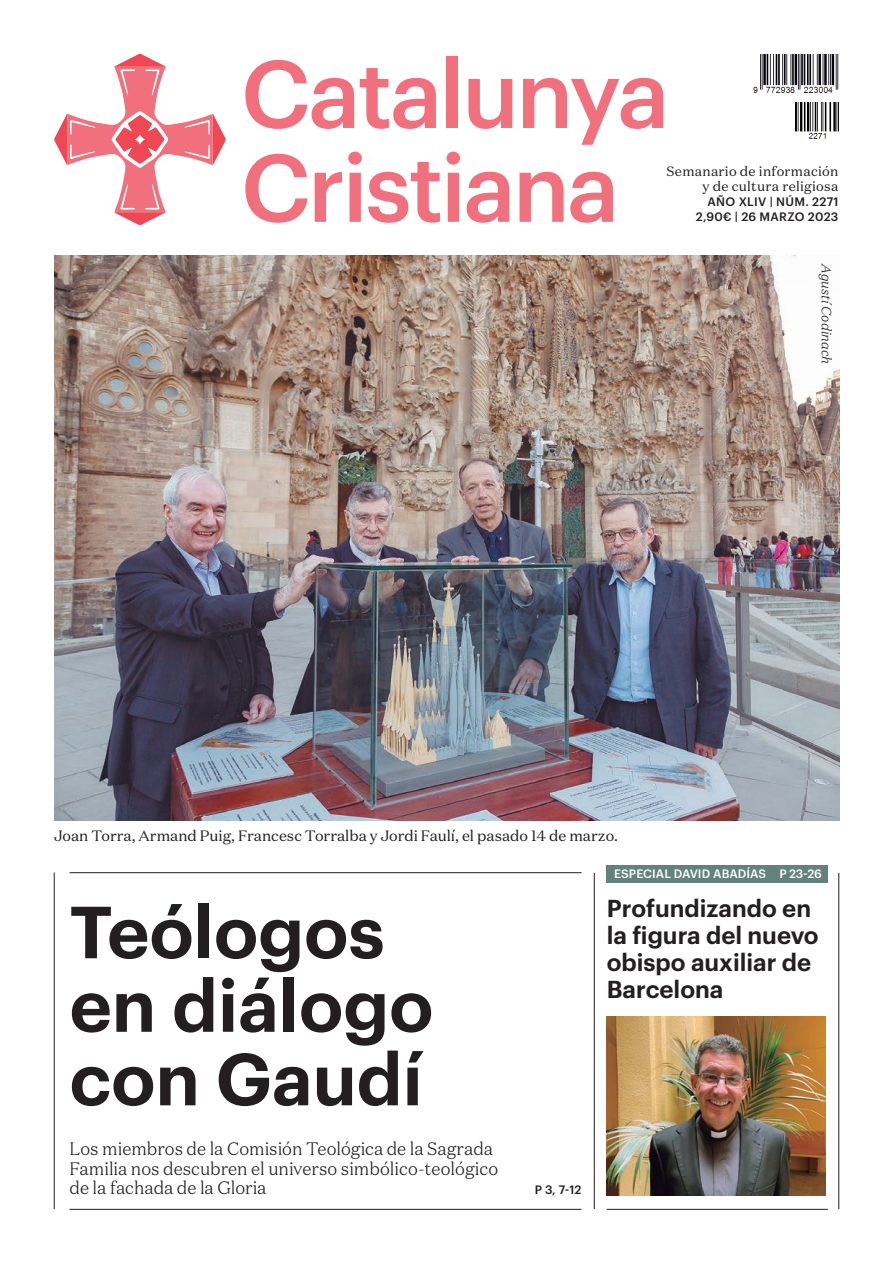
<style>
.page{position:relative;width:893px;height:1263px;background:#fff}
.page>*{position:absolute;margin:0;border:0;box-sizing:border-box;transform-origin:0 0}
.t1{font:600 72px/73.5px "Graphik";color:#231f20}
.t2{font:600 24px/27px "Graphik";color:#231f20}
.t3{font:300 18px/19.5px "Domaine Text";color:#231f20}
.t4{font:15px "Domaine Text";color:#231f20}
.t5{font:13.5px/15px "Domaine Text";letter-spacing:.02em;color:#231f20;text-align:right}
.t6{font:italic 300 13.5px "Domaine Text";color:#231f20}
.t7{font:500 12px/15px "Graphik";letter-spacing:.025em;color:#231f20;text-align:right}
.t8{font:500 12px "Graphik";letter-spacing:.005em;color:#fff}
</style>
<div class="page">
<img style="left:796px;top:103px;width:43px;height:36px">
<img style="left:753px;top:54px;width:86px;height:39px">
<svg style="left:245px;top:60px;width:109px;height:69px"></svg>
<svg style="left:360px;top:68px;width:76px;height:61px"></svg>
<div style="left:446px;top:56px;width:12px;height:72px;background:#f1707d"></div>
<svg style="left:468px;top:79px;width:44px;height:50px"></svg>
<svg style="left:523px;top:78px;width:140px;height:67px"></svg>
<svg style="left:245px;top:154px;width:63px;height:69px"></svg>
<svg style="left:315px;top:172px;width:27px;height:50px"></svg>
<svg style="left:348px;top:152px;width:14px;height:70px"></svg>
<svg style="left:368px;top:162px;width:72px;height:61px"></svg>
<svg style="left:446px;top:152px;width:14px;height:70px"></svg>
<svg style="left:467px;top:172px;width:42px;height:51px"></svg>
<svg style="left:520px;top:172px;width:44px;height:50px"></svg>
<svg style="left:570px;top:172px;width:43px;height:51px"></svg>
<svg style="left:54px;top:54px;width:172px;height:171px"></svg>
<img style="left:54px;top:255px;width:785px;height:566px">
<hr style="left:594px;top:873px;width:1px;height:336px;background:#231f20">
<hr style="left:54px;top:872px;width:1px;height:337px;background:#231f20">
<hr style="left:70px;top:872px;width:511px;height:1px;background:#231f20">
<div style="left:607px;top:865px;width:221px;height:17px;background:#63827b"></div>
<img style="left:607px;top:1016px;width:219px;height:179px">
<hr style="left:838px;top:873px;width:1px;height:336px;background:#231f20">
<hr style="left:70px;top:1209px;width:511px;height:1px;background:#231f20">
<hr style="left:607px;top:1209px;width:221px;height:1px;background:#231f20">
<p class="t5" style="left:667px;top:164px;width:173px">Semanario de información y de cultura religiosa</p>
<p class="t7" style="left:696px;top:193px;width:144px">AÑO XLIV | NÚM. 2271<br>2,90€ | 26 MARZO 2023</p>
<p class="t4" style="left:54px;top:826px;width:565px">Joan Torra, Armand Puig, Francesc Torralba y Jordi Faulí, el pasado 14 de marzo.</p>
<p class="t6" style="left:835px;top:264px;width:102px;rotate:90deg">Agustí Codinach</p>
<h1 class="t1" style="left:70px;top:889px;width:365px">Teólogos en diálogo con Gaudí</h1>
<p class="t3" style="left:70px;top:1139px;width:430px">Los miembros de la Comisión Teológica de la Sagrada<br>Familia nos descubren el universo simbólico-teológico de la fachada de la Gloria</p>
<p class="t8" style="left:614px;top:864px;width:209px">ESPECIAL DAVID ABADÍAS P 23-26</p>
<h2 class="t2" style="left:607px;top:892px;width:213px">Profundizando en la figura del nuevo obispo auxiliar de<br>Barcelona</h2>
<p class="t7" style="left:535px;top:1181px;width:48px">P 3, 7-12</p>
</div>
